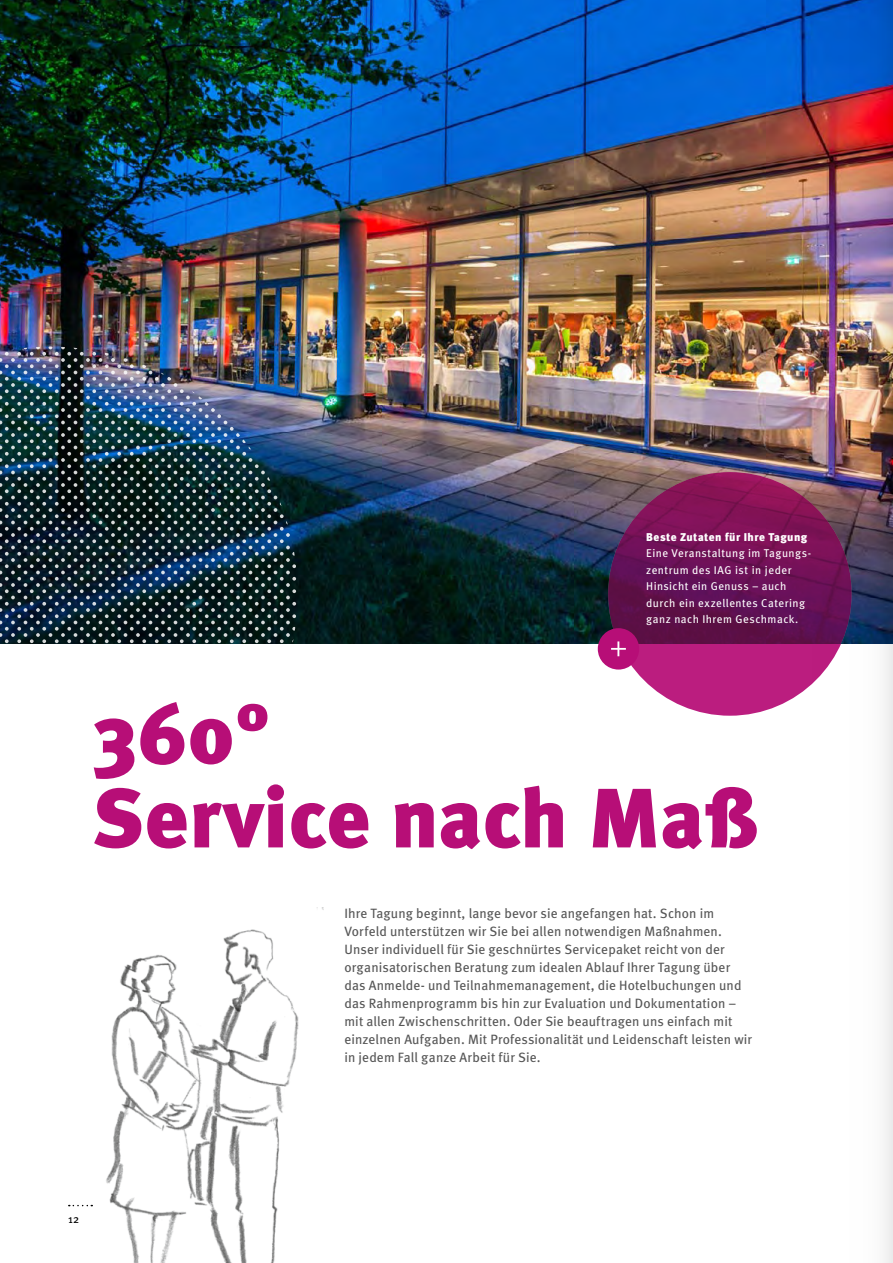
<style>
.page{position:relative;width:893px;height:1263px;background:#fff}
.page>*{position:absolute;margin:0;border:0;box-sizing:border-box;transform-origin:0 0}
.t1{font:84px/84px "Meta Black CE";letter-spacing:.01em;color:#b70e77}
.t2{font:13.5px/18px "Meta Book LF";letter-spacing:.01em;color:#565656}
.t3{font:11.25px/16.5px "Meta Book CE";letter-spacing:.04em;color:#fff}
.t4{font:11.25px "Meta Black CE";letter-spacing:.04em;color:#fff}
.t5{font:11.25px "Meta Book CE";color:#000}
</style>
<div class="page">
<img style="left:77px;top:908px;width:247px;height:355px">
<img style="left:0;top:0;width:812px;height:643px">
<svg style="left:608px;top:472px;width:244px;height:244px;background:#83145e"></svg>
<div style="left:598px;top:628px;width:41px;height:41px;background:#b70e77;border-radius:50%"></div>
<svg style="left:611px;top:641px;width:15px;height:15px"></svg>
<img style="left:0;top:347px;width:298px;height:297px">
<svg style="left:69px;top:1205px;width:23px;height:1px"></svg>
<img style="left:812px;top:0;width:81px;height:1263px">
<p class="t4" style="left:646px;top:530px;width:162px">Beste Zutaten für Ihre Tagung</p>
<p class="t3" style="left:646px;top:545px;width:166px">Eine Veranstaltung im Tagungs&shy;zentrum des IAG ist in jeder<br>Hinsicht ein Genuss – auch durch ein exzellentes Catering ganz nach Ihrem Geschmack.</p>
<h1 class="t1" style="left:92px;top:691px;width:668px">360°<br>Service nach Maß</h1>
<p class="t2" style="left:344px;top:904px;width:409px">Ihre Tagung beginnt, lange bevor sie angefangen hat. Schon im Vorfeld unterstützen wir Sie bei allen notwendigen Maßnahmen.<br>Unser individuell für Sie geschnürtes Servicepaket reicht von der organisatorischen Beratung zum idealen Ablauf Ihrer Tagung über das Anmelde- und Teilnahmemanagement, die Hotelbuchungen und das Rahmenprogramm bis hin zur Evaluation und Dokumentation – mit allen Zwischenschritten. Oder Sie beauftragen uns einfach mit einzelnen Aufgaben. Mit Professionalität und Leidenschaft leisten wir in jedem Fall ganze Arbeit für Sie.</p>
<p class="t5" style="left:68px;top:1212px;width:13px">12</p>
</div>
